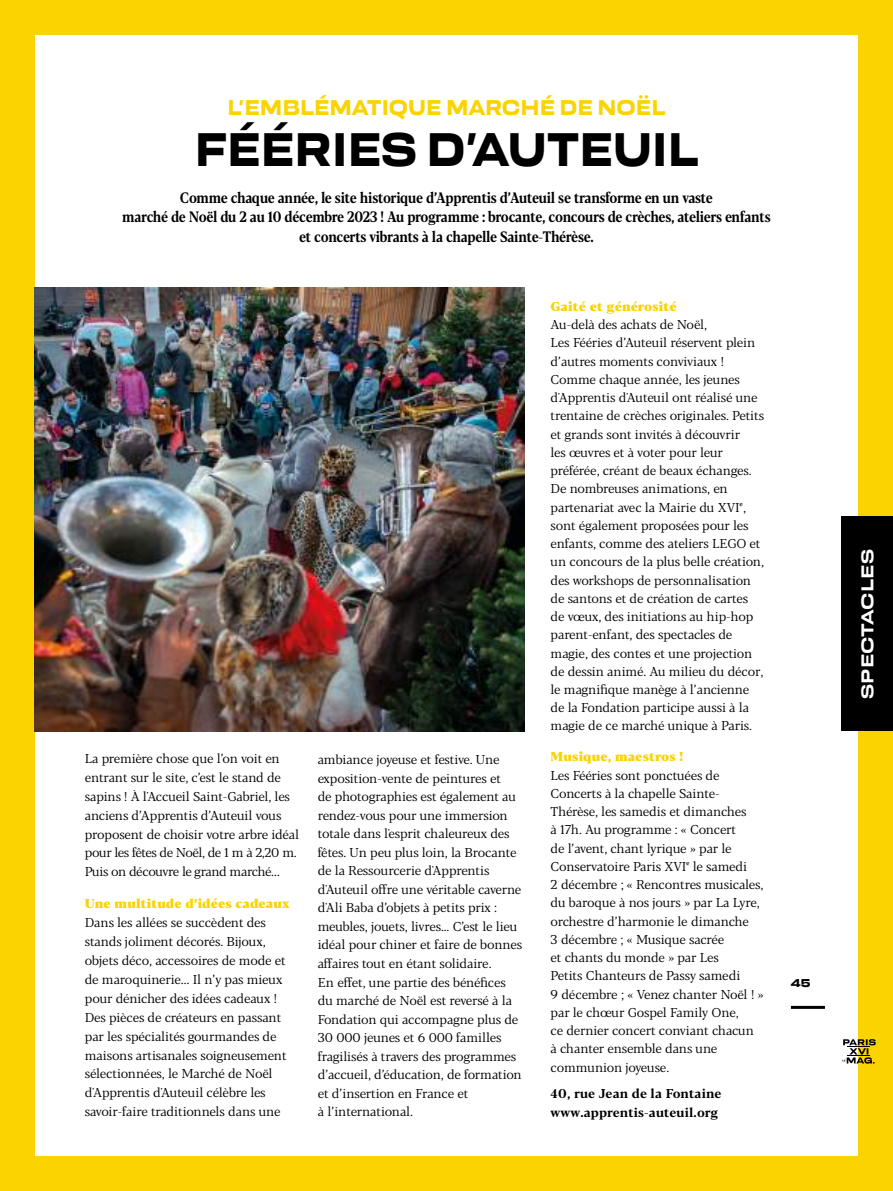
<style>
.page{position:relative;width:893px;height:1191px;background:#fff}
.page>*{position:absolute;margin:0;border:0;box-sizing:border-box;transform-origin:0 0}
.t1{font:49.5px "Resolve Bold Wd";letter-spacing:-.01em;color:#000;scale:.86 1}
.t2{font:22.5px "Resolve Bold Wd";color:#fbd300;scale:.86 1}
.t3{font:18px "Resolve Semibold Wd";letter-spacing:.02em;color:#fff}
.t4{font:700 15px/19.5px "Blacker Pro Tx";letter-spacing:-.02em;color:#000;text-align:center;scale:.86 1}
.t5{font:12.75px/18.3px "Blacker Pro Tx";letter-spacing:-.01em;color:#000}
.t6{font:12.75px/18.9px "Blacker Pro Tx";letter-spacing:-.03em;color:#000}
.t7{font:800 12.75px "Blacker Pro Tx";letter-spacing:.01em;color:#fbd300}
.t8{font:700 12.75px/18.3px "Blacker Pro Tx";letter-spacing:.01em;color:#000}
.t9{font:12px "Resolve Bold Wd";color:#000}
</style>
<div class="page">
<div style="left:0;top:0;width:893px;height:34px;background:#fbd300"></div>
<div style="left:859px;top:0;width:34px;height:1191px;background:#fbd300"></div>
<div style="left:0;top:1157px;width:893px;height:34px;background:#fbd300"></div>
<div style="left:0;top:0;width:34px;height:1191px;background:#fbd300"></div>
<img style="left:34px;top:287px;width:490px;height:444px">
<svg style="left:842px;top:1039px;width:34px;height:24px"></svg>
<hr style="left:791px;top:1006px;width:34px;height:3px;background:#000">
<div style="left:842px;top:517px;width:51px;height:214px;background:#000"></div>
<h2 class="t2" style="left:228px;top:95px;width:511px">L’EMBLÉMATIQUE MARCHÉ DE NOËL</h2>
<h1 class="t1" style="left:195px;top:121px;width:587px">FÉÉRIES D’AUTEUIL</h1>
<p class="t4" style="left:122px;top:187px;width:755px">Comme chaque année, le site historique d’Apprentis d’Auteuil se transforme en un vaste<br>marché de Noël du 2 au 10 décembre 2023 ! Au programme : brocante, concours de crèches, ateliers enfants et concerts vibrants à la chapelle Sainte-Thérèse.</p>
<p class="t6" style="left:85px;top:748px;width:216px">La première chose que l’on voit en entrant sur le site, c’est le stand de sapins ! À l'Accueil Saint-Gabriel, les anciens d’Apprentis d’Auteuil vous proposent de choisir votre arbre idéal pour les fêtes de Noël, de 1 m à 2,20 m.<br>Puis on découvre le grand marché…</p>
<p class="t7" style="left:85px;top:893px;width:206px">Une multitude d’idées cadeaux</p>
<p class="t5" style="left:85px;top:912px;width:203px;line-height:18.9px">Dans les allées se succèdent des stands joliment décorés. Bijoux, objets déco, accessoires de mode et de maroquinerie… Il n’y pas mieux pour dénicher des idées cadeaux !<br>Des pièces de créateurs en passant par les spécialités gourmandes de maisons artisanales soigneusement sélectionnées, le Marché de Noël d'Apprentis d'Auteuil célèbre les savoir-faire traditionnels dans une</p>
<p class="t5" style="left:318px;top:750px;width:206px">ambiance joyeuse et festive. Une exposition-vente de peintures et<br>de photographies est également au rendez-vous pour une immersion totale dans l'esprit chaleureux des fêtes. Un peu plus loin, la Brocante de la Ressourcerie d'Apprentis d'Auteuil offre une véritable caverne d'Ali Baba d’objets à petits prix : meubles, jouets, livres... C’est le lieu idéal pour chiner et faire de bonnes affaires tout en étant solidaire.<br>En effet, une partie des bénéfices du marché de Noël est reversé à la Fondation qui accompagne plus de 30 000 jeunes et 6 000 familles fragilisés à travers des programmes d’accueil, d’éducation, de formation et d’insertion en France et<br>à l’international.</p>
<p class="t7" style="left:551px;top:296px;width:128px">Gaité et générosité</p>
<p class="t5" style="left:551px;top:315px;width:215px">Au-delà des achats de Noël,<br>Les Fééries d’Auteuil réservent plein d’autres moments conviviaux !<br>Comme chaque année, les jeunes d'Apprentis d'Auteuil ont réalisé une trentaine de crèches originales. Petits et grands sont invités à découvrir<br>les œuvres et à voter pour leur préférée, créant de beaux échanges.<br>De nombreuses animations, en partenariat avec la Mairie du XVIe, sont également proposées pour les enfants, comme des ateliers LEGO et un concours de la plus belle création, des workshops de personnalisation de santons et de création de cartes de vœux, des initiations au hip-hop parent-enfant, des spectacles de magie, des contes et une projection de dessin animé. Au milieu du décor, le magnifique manège à l’ancienne de la Fondation participe aussi à la magie de ce marché unique à Paris.</p>
<p class="t7" style="left:551px;top:747px;width:134px">Musique, maestros !</p>
<p class="t5" style="left:551px;top:766px;width:215px">Les Fééries sont ponctuées de<br>Concerts à la chapelle Sainte-<br>Thérèse, les samedis et dimanches<br>à 17h. Au programme : « Concert<br>de l’avent, chant lyrique » par le<br>Conservatoire Paris XVIe le samedi<br>2 décembre ; « Rencontres musicales, du baroque à nos jours » par La Lyre, orchestre d’harmonie le dimanche<br>3 décembre ; « Musique sacrée<br>et chants du monde » par Les<br>Petits Chanteurs de Passy samedi<br>9 décembre ; « Venez chanter Noël ! » par le chœur Gospel Family One,<br>ce dernier concert conviant chacun<br>à chanter ensemble dans une communion joyeuse.</p>
<p class="t8" style="left:551px;top:1084px;width:172px">40, rue Jean de la Fontaine www.apprentis-auteuil.org</p>
<p class="t9" style="left:791px;top:975px;width:21px">45</p>
<h3 class="t3" style="left:857px;top:699px;width:152px;rotate:-90deg">SPECTACLES</h3>
</div>
